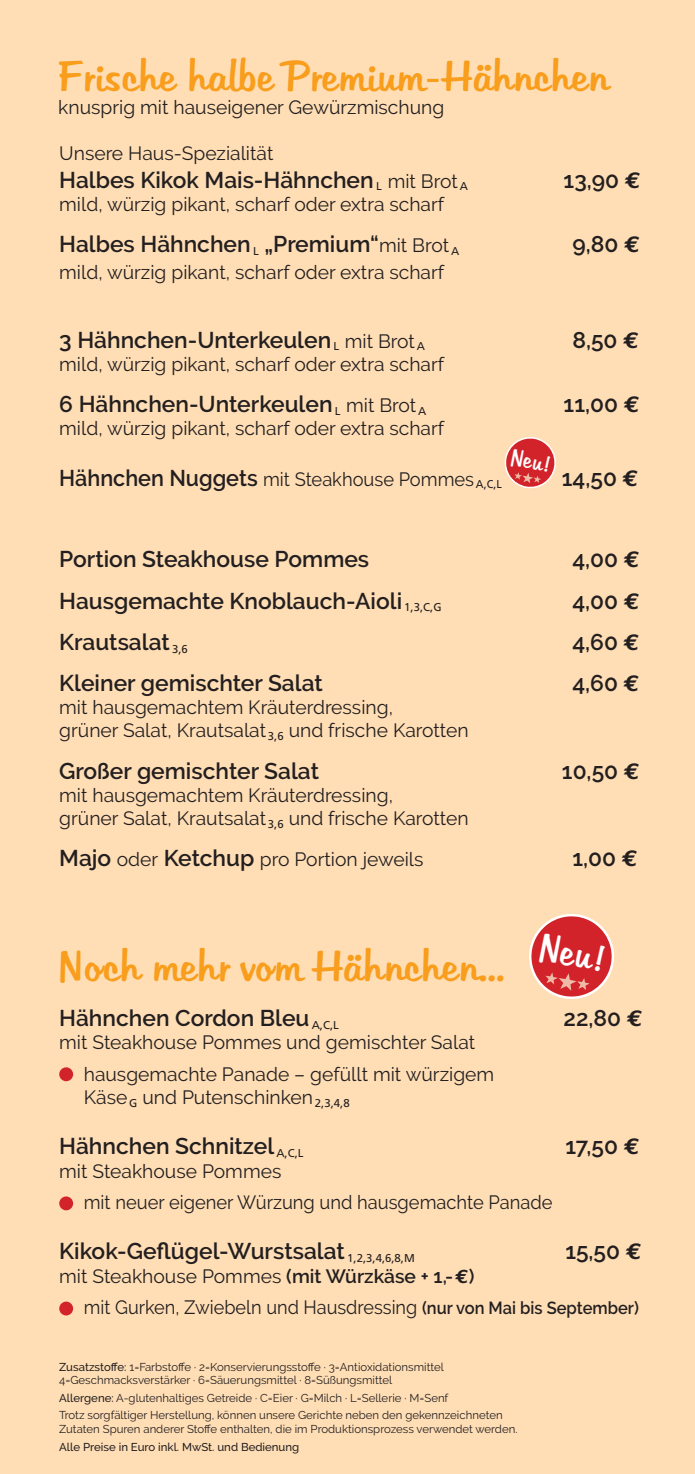
<style>
.page{position:relative;width:695px;height:1474px;background:#fff}
.page>*{position:absolute;margin:0;border:0;box-sizing:border-box;transform-origin:0 0}
.t1{font:38.68px "Hudson";color:#f99d1c}
.t2{font:35.88px "Hudson";color:#fff;scale:.92 1}
.t3{font:600 22.75px "Raleway";color:#231f20}
.t4{font:21.53px "Hudson";color:#fff;scale:.92 1}
.t5{font:19.25px/31.5px "Raleway";color:#231f20}
.t6{font:19.25px "Raleway";color:#231f20;scale:.95 1}
.t7{font:11.38px/17.5px "Raleway";color:#231f20}
.s1{font-family:"Raleway";font-weight:500}
.s2{font-weight:400;font-size:19.25px}
.s3{font-family:"Euro Mono";font-weight:700}
.s4{font-weight:600;font-size:22.75px}
.s5{font-size:19.07px}
.s6{font-size:31.85px}
.s7{font-weight:600}
.s8{font-weight:600;font-size:17.5px}
.s9{font-weight:500}
</style>
<div class="page">
<hr style="left:694px;top:0;width:1px;height:1473px;background:#ffedd7">
<div style="left:0;top:0;width:694px;height:1473px;background:#ffdeb5"></div>
<svg style="left:529px;top:914px;width:85px;height:85px"></svg>
<svg style="left:504px;top:437px;width:52px;height:52px"></svg>
<div style="left:59px;top:1196px;width:14px;height:14px;background:#d2232a;border-radius:50%"></div>
<div style="left:59px;top:1301px;width:14px;height:14px;background:#d2232a;border-radius:50%"></div>
<div style="left:59px;top:1067px;width:14px;height:14px;background:#d2232a;border-radius:50%"></div>
<p class="t1" style="left:58px;top:48px;width:551px">Frische halbe Premium<span class="s1">-</span>Hähnchen</p>
<p class="t5" style="left:58px;top:91px;width:387px">knusprig mit hauseigener Gewürzmischung</p>
<p class="t5" style="left:59px;top:138px;width:216px">Unsere Haus-Spezialität</p>
<p class="t3" style="left:59px;top:167px;width:410px">Halbes Kikok Mais-Hähnchen <sub>L</sub> <span class="s2">mit Brot</span> <sub>A</sub></p>
<p class="t3" style="left:563px;top:167px;width:79px">13,90 <span class="s3">€</span></p>
<p class="t5" style="left:59px;top:188px;width:386px">mild, würzig pikant, scharf oder extra scharf</p>
<p class="t3" style="left:59px;top:231px;width:401px">Halbes Hähnchen <sub>L</sub> „Premium“<span class="s2">mit Brot</span> <sub>A</sub></p>
<p class="t3" style="left:572px;top:231px;width:70px">9,80 <span class="s3">€</span></p>
<p class="t5" style="left:59px;top:257px;width:386px">mild, würzig pikant, scharf oder extra scharf</p>
<p class="t3" style="left:59px;top:326px;width:367px">3 Hähnchen-Unterkeulen <sub>L</sub> <span class="s2">mit Brot</span> <sub>A</sub></p>
<p class="t3" style="left:572px;top:326px;width:69px">8,50 <span class="s3">€</span></p>
<p class="t5" style="left:59px;top:348px;width:386px">mild, würzig pikant, scharf oder extra scharf</p>
<p class="t3" style="left:59px;top:391px;width:368px">6 Hähnchen-Unterkeulen <sub>L</sub> <span class="s2">mit Brot</span> <sub>A</sub></p>
<p class="t3" style="left:563px;top:391px;width:78px">11,00 <span class="s3">€</span></p>
<p class="t5" style="left:59px;top:412px;width:386px">mild, würzig pikant, scharf oder extra scharf</p>
<p class="t6" style="left:59px;top:467px;width:467px"><span class="s4">Hähnchen Nuggets</span> mit Steakhouse Pommes <sub>A,C,L</sub></p>
<p class="t3" style="left:561px;top:464px;width:79px">14,50 <span class="s3">€</span></p>
<p class="t4" style="left:513px;top:441px;width:45px;rotate:10deg">Neu<span class="s5">!</span></p>
<p class="t3" style="left:59px;top:546px;width:311px">Portion Steakhouse Pommes</p>
<p class="t3" style="left:572px;top:546px;width:69px">4,00 <span class="s3">€</span></p>
<p class="t3" style="left:59px;top:587px;width:384px">Hausgemachte Knoblauch-Aioli <sub>1,3,C,G</sub></p>
<p class="t3" style="left:572px;top:587px;width:69px">4,00 <span class="s3">€</span></p>
<p class="t3" style="left:59px;top:629px;width:130px">Krautsalat <sub>3,6</sub></p>
<p class="t3" style="left:572px;top:629px;width:69px">4,60 <span class="s3">€</span></p>
<p class="t3" style="left:59px;top:670px;width:265px">Kleiner gemischter Salat</p>
<p class="t3" style="left:572px;top:670px;width:69px">4,60 <span class="s3">€</span></p>
<p class="t5" style="left:59px;top:696px;width:411px;line-height:23.1px">mit hausgemachtem Kräuterdressing,<br>grüner Salat, Krautsalat <sub>3,6</sub> und frische Karotten</p>
<p class="t3" style="left:59px;top:757px;width:261px">Großer gemischter Salat</p>
<p class="t3" style="left:562px;top:757px;width:80px">10,50 <span class="s3">€</span></p>
<p class="t5" style="left:59px;top:783px;width:411px;line-height:23.1px">mit hausgemachtem Kräuterdressing,<br>grüner Salat, Krautsalat <sub>3,6</sub> und frische Karotten</p>
<p class="t5" style="left:59px;top:843px;width:366px"><span class="s4">Majo</span> oder <span class="s4">Ketchup</span> pro Portion jeweils</p>
<p class="t3" style="left:572px;top:845px;width:67px">1,00 <span class="s3">€</span></p>
<p class="t2" style="left:543px;top:920px;width:74px;rotate:10deg">Neu<span class="s6">!</span></p>
<p class="t1" style="left:57px;top:938px;width:449px">Noch mehr vom Hähnchen...</p>
<p class="t3" style="left:59px;top:1005px;width:281px">Hähnchen Cordon Bleu <sub>A,C,L</sub></p>
<p class="t3" style="left:563px;top:1005px;width:81px">22,80 <span class="s3">€</span></p>
<p class="t5" style="left:84px;top:1026px;width:412px;text-indent:-25px">mit Steakhouse Pommes und gemischter Salat hausgemachte Panade – gefüllt mit würzigem</p>
<p class="t5" style="left:84px;top:1081px;width:267px">Käse <sub>G</sub> und Putenschinken <sub>2,3,4,8</sub></p>
<p class="t3" style="left:59px;top:1133px;width:246px">Hähnchen Schnitzel <sub>A,C,L</sub></p>
<p class="t3" style="left:565px;top:1133px;width:76px">17,50 <span class="s3">€</span></p>
<p class="t5" style="left:84px;top:1154px;width:470px;text-indent:-25px">mit Steakhouse Pommes<br>mit neuer eigener Würzung und hausgemachte Panade</p>
<p class="t3" style="left:59px;top:1238px;width:357px">Kikok-Geflügel-Wurstsalat <sub>1,2,3,4,6,8,M</sub></p>
<p class="t3" style="left:565px;top:1238px;width:78px">15,50 <span class="s3">€</span></p>
<p class="t5" style="left:84px;top:1259px;width:556px;text-indent:-25px">mit Steakhouse Pommes <span class="s7">(mit Würzkäse + 1,-</span><span class="s3">€</span><span class="s7">)<br></span>mit Gurken, Zwiebeln und Hausdressing <span class="s8">(nur von Mai bis September)</span></p>
<p class="t7" style="left:59px;top:1359px;width:386px;line-height:13.7px"><span class="s9">Zusatzstoffe:</span> 1=Farbstoffe · 2=Konservierungsstoffe · 3=Antioxidationsmittel<br>4=Geschmacksverstärker · 6=Säuerungsmittel · 8=Süßungsmittel</p>
<p class="t7" style="left:59px;top:1388px;width:445px"><span class="s9">Allergene:</span> A-glutenhaltiges Getreide · C=Eier · G=Milch · L=Sellerie · M=Senf<br>Trotz sorgfältiger Herstellung, können unsere Gerichte neben den gekennzeichneten</p>
<p class="t7" style="left:59px;top:1420px;width:459px">Zutaten Spuren anderer Stoffe enthalten, die im Produktionsprozess verwendet werden.<br><span class="s9">Alle Preise in Euro inkl. MwSt. und Bedienung</span></p>
</div>
